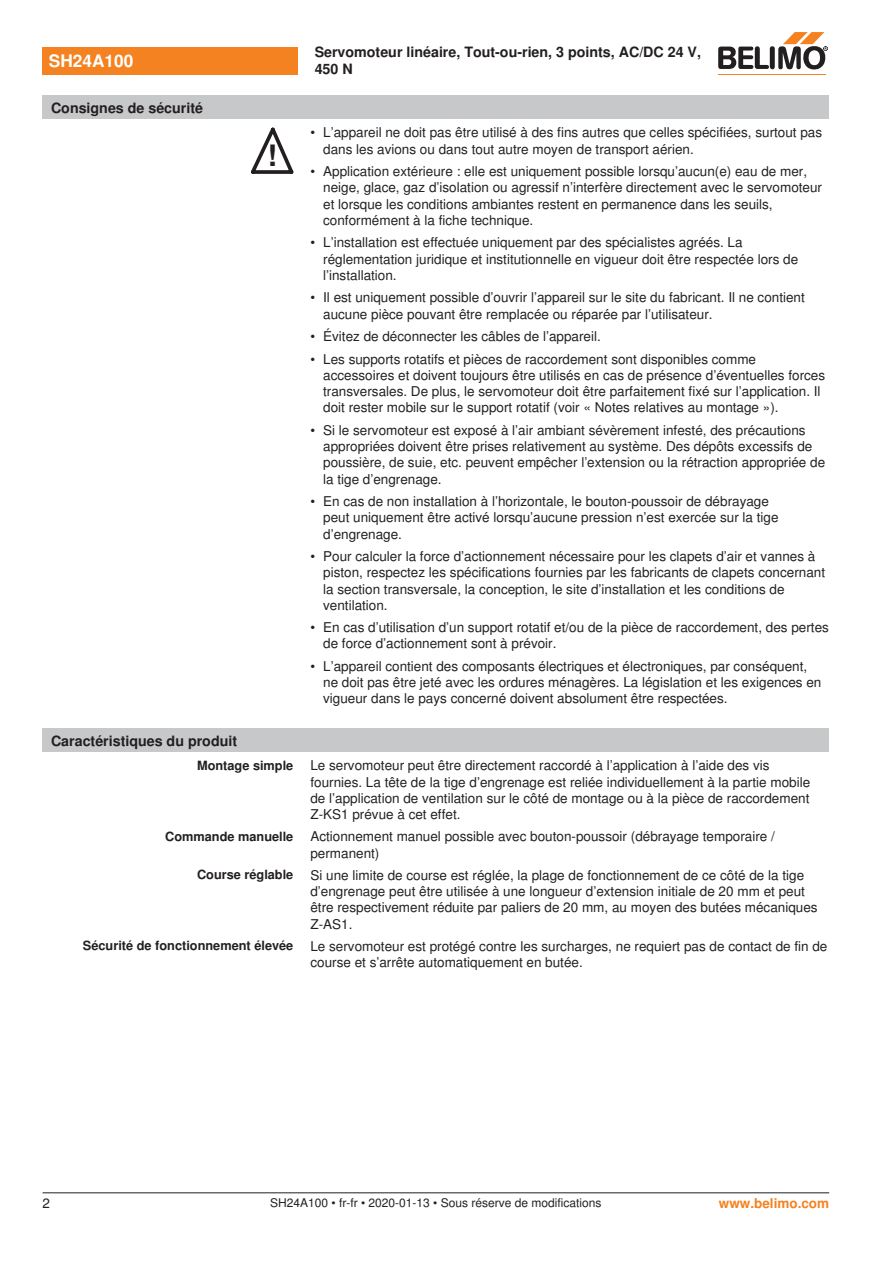
<style>
.page{position:relative;width:893px;height:1263px;background:#fff}
.page>*{position:absolute;margin:0;border:0;box-sizing:border-box;transform-origin:0 0}
.t1{font:700 29.55px "Nimbus Sans BEL";color:#231f20}
.t2{font:700 17.25px "Nimbus Sans BEL";color:#fff}
.t3{font:700 14.25px/17.1px "Nimbus Sans BEL";color:#231f20}
.Bulletpoints_1_5mm_A{font:13.5px/16.2px "Nimbus Sans BEL";color:#231f20}
.Rechtsbündig_Footer{font:700 13.5px "Nimbus Sans BEL";color:#f58220}
.Rechtsbündig{font:700 12.75px "Nimbus Sans BEL";color:#231f20}
.Footer_EU_center{font:12px "Nimbus Sans BEL";color:#231f20}
</style>
<div class="page">
<svg style="left:251px;top:128px;width:42px;height:46px"></svg>
<div style="left:43px;top:729px;width:786px;height:23px;background:#c7c8ca"></div>
<div style="left:43px;top:47px;width:255px;height:27px;background:#f58220"></div>
<hr style="left:718px;top:74px;width:107px;height:1px;background:#f58220">
<svg style="left:718px;top:32px;width:110px;height:38px"></svg>
<div style="left:43px;top:96px;width:786px;height:23px;background:#c7c8ca"></div>
<hr style="left:43px;top:1192px;width:786px;height:1px;background:#231f20">
<p class="t2" style="left:49px;top:51px;width:86px">SH24A100</p>
<p class="t3" style="left:315px;top:44px;width:388px">Servomoteur linéaire, Tout-ou-rien, 3 points, AC/DC 24 V,<br>450 N</p>
<p class="t3" style="left:51px;top:100px;width:154px">Consignes de sécurité</p>
<p class="t1" style="left:267px;top:138px;width:11px">!</p>
<p class="Bulletpoints_1_5mm_A" style="left:323px;top:125px;width:500px;text-indent:-13px">• L’appareil ne doit pas être utilisé à des fins autres que celles spécifiées, surtout pas dans les avions ou dans tout autre moyen de transport aérien.</p>
<p class="Bulletpoints_1_5mm_A" style="left:323px;top:164px;width:500px;text-indent:-13px">• Application extérieure : elle est uniquement possible lorsqu’aucun(e) eau de mer, neige, glace, gaz d’isolation ou agressif n’interfère directement avec le servomoteur et lorsque les conditions ambiantes restent en permanence dans les seuils, conformément à la fiche technique.</p>
<p class="Bulletpoints_1_5mm_A" style="left:323px;top:235px;width:476px;text-indent:-13px">• L’installation est effectuée uniquement par des spécialistes agréés. La réglementation juridique et institutionnelle en vigueur doit être respectée lors de l’installation.</p>
<p class="Bulletpoints_1_5mm_A" style="left:323px;top:290px;width:483px;text-indent:-13px">• Il est uniquement possible d’ouvrir l’appareil sur le site du fabricant. Il ne contient aucune pièce pouvant être remplacée ou réparée par l’utilisateur.</p>
<p class="Bulletpoints_1_5mm_A" style="left:310px;top:329px;width:292px">• Évitez de déconnecter les câbles de l’appareil.</p>
<p class="Bulletpoints_1_5mm_A" style="left:323px;top:351px;width:503px;text-indent:-13px">• Les supports rotatifs et pièces de raccordement sont disponibles comme accessoires et doivent toujours être utilisés en cas de présence d’éventuelles forces transversales. De plus, le servomoteur doit être parfaitement fixé sur l’application. Il doit rester mobile sur le support rotatif (voir « Notes relatives au montage »).</p>
<p class="Bulletpoints_1_5mm_A" style="left:323px;top:422px;width:503px;text-indent:-13px">• Si le servomoteur est exposé à l’air ambiant sévèrement infesté, des précautions appropriées doivent être prises relativement au système. Des dépôts excessifs de poussière, de suie, etc. peuvent empêcher l’extension ou la rétraction appropriée de la tige d’engrenage.</p>
<p class="Bulletpoints_1_5mm_A" style="left:323px;top:494px;width:457px;text-indent:-13px">• En cas de non installation à l’horizontale, le bouton-poussoir de débrayage peut uniquement être activé lorsqu’aucune pression n’est exercée sur la tige d’engrenage.</p>
<p class="Bulletpoints_1_5mm_A" style="left:323px;top:549px;width:503px;text-indent:-13px">• Pour calculer la force d’actionnement nécessaire pour les clapets d’air et vannes à piston, respectez les spécifications fournies par les fabricants de clapets concernant la section transversale, la conception, le site d’installation et les conditions de ventilation.</p>
<p class="Bulletpoints_1_5mm_A" style="left:323px;top:620px;width:507px;text-indent:-13px">• En cas d’utilisation d’un support rotatif et/ou de la pièce de raccordement, des pertes de force d’actionnement sont à prévoir.</p>
<p class="Bulletpoints_1_5mm_A" style="left:323px;top:658px;width:500px;text-indent:-13px">• L’appareil contient des composants électriques et électroniques, par conséquent, ne doit pas être jeté avec les ordures ménagères. La législation et les exigences en vigueur dans le pays concerné doivent absolument être respectées.</p>
<p class="t3" style="left:51px;top:733px;width:188px">Caractéristiques du produit</p>
<p class="Rechtsbündig" style="left:197px;top:758px;width:98px">Montage simple</p>
<p class="Bulletpoints_1_5mm_A" style="left:310px;top:758px;width:501px">Le servomoteur peut être directement raccordé à l’application à l’aide des vis fournies. La tête de la tige d’engrenage est reliée individuellement à la partie mobile de l’application de ventilation sur le côté de montage ou à la pièce de raccordement Z-KS1 prévue à cet effet.</p>
<p class="Rechtsbündig" style="left:165px;top:829px;width:130px">Commande manuelle</p>
<p class="Bulletpoints_1_5mm_A" style="left:310px;top:829px;width:466px">Actionnement manuel possible avec bouton-poussoir (débrayage temporaire / permanent)</p>
<p class="Rechtsbündig" style="left:197px;top:867px;width:98px">Course réglable</p>
<p class="Bulletpoints_1_5mm_A" style="left:310px;top:867px;width:509px">Si une limite de course est réglée, la plage de fonctionnement de ce côté de la tige d’engrenage peut être utilisée à une longueur d’extension initiale de 20 mm et peut être respectivement réduite par paliers de 20 mm, au moyen des butées mécaniques Z-AS1.</p>
<p class="Rechtsbündig" style="left:83px;top:938px;width:212px">Sécurité de fonctionnement élevée</p>
<p class="Bulletpoints_1_5mm_A" style="left:310px;top:938px;width:519px">Le servomoteur est protégé contre les surcharges, ne requiert pas de contact de fin de course et s’arrête automatiquement en butée.</p>
<p class="Bulletpoints_1_5mm_A" style="left:43px;top:1196px;width:9px">2</p>
<p class="Footer_EU_center" style="left:270px;top:1196px;width:333px">SH24A100 • fr-fr • 2020-01-13 • Sous réserve de modifications</p>
<p class="Rechtsbündig_Footer" style="left:719px;top:1195px;width:112px">www.belimo.com</p>
</div>
